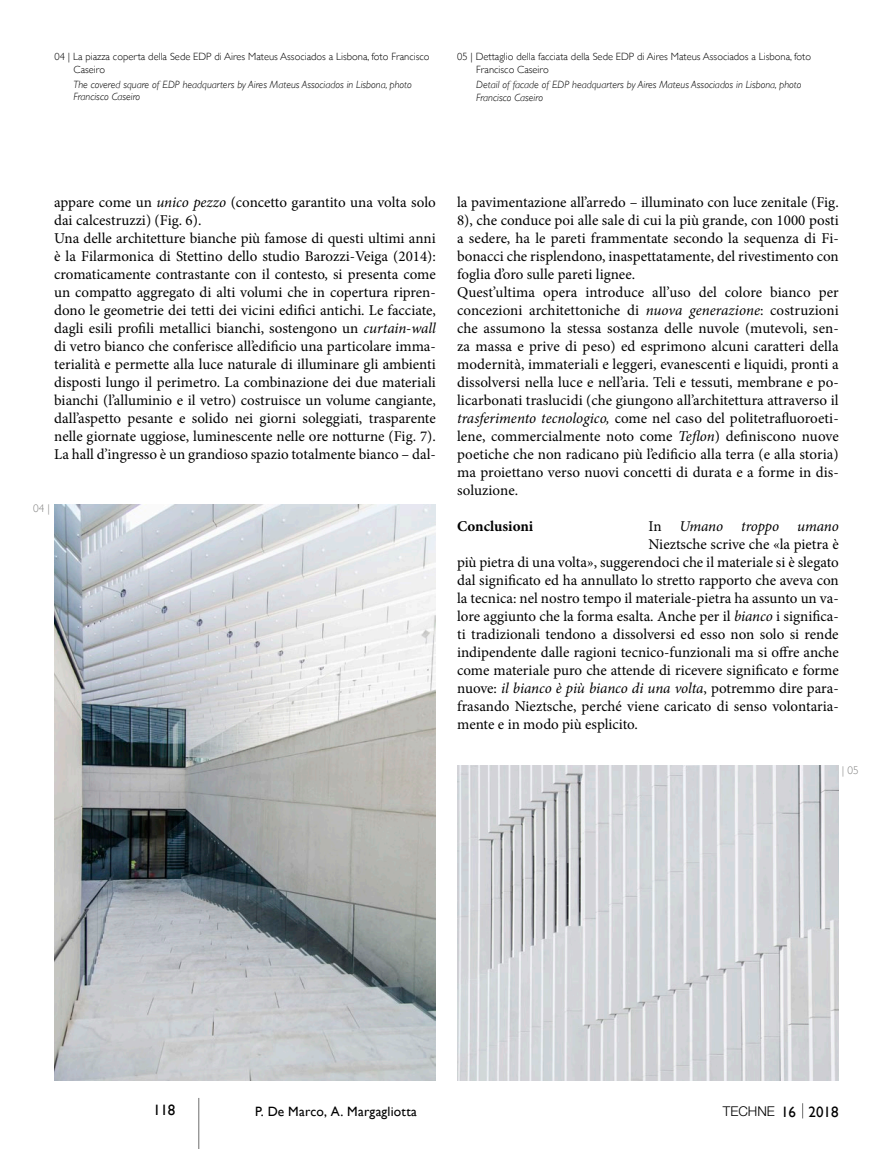
<style>
.page{position:relative;width:893px;height:1149px;background:#fff}
.page>*{position:absolute;margin:0;border:0;box-sizing:border-box;transform-origin:0 0}
.t1{font:15px/18px "Minion Pro";color:#000}
.t2{font:italic 15px "Minion Pro";letter-spacing:-.01em;color:#000}
.t3{font:700 15px "Minion Pro";color:#000}
.t4{font:15px "Gill Sans";color:#000}
.t5{font:13.5px "Gill Sans";letter-spacing:.015em;color:#000}
.t6{font:300 13.5px "Helvetica Neue LT Std";color:#000}
.t7{font:300 11.25px "Gill Sans";color:#878786}
.t8{font:italic 300 10.5px/12.8px "Gill Sans";color:#000}
.t9{font:300 10.5px/12.8px "Gill Sans";color:#000}
.s1{font-style:italic}
.s2{font-style:normal}
.s3{font-family:"Gill Sans";font-weight:400;font-size:15px}
</style>
<div class="page">
<svg style="left:802px;top:1103px;width:1px;height:15px"></svg>
<hr style="left:198px;top:1097px;width:1px;height:51px;background:#6e6e6e">
<img style="left:54px;top:504px;width:382px;height:576px">
<img style="left:457px;top:765px;width:381px;height:315px">
<p class="t9" style="left:74px;top:50px;width:357px;text-indent:-19px">04 | La piazza coperta della Sede EDP di Aires Mateus Associados a Lisbona, foto Francisco<br>Caseiro</p>
<p class="t8" style="left:74px;top:78px;width:340px">The covered square of EDP headquarters by Aires Mateus Associados in Lisbona, photo<br>Francisco Caseiro</p>
<p class="t9" style="left:476px;top:51px;width:336px;text-indent:-19px">05 | Dettaglio della facciata della Sede EDP di Aires Mateus Associados a Lisbona, foto<br>Francisco Caseiro</p>
<p class="t8" style="left:476px;top:78px;width:327px">Detail of facade of EDP headquarters by Aires Mateus Associados in Lisbona, photo<br>Francisco Caseiro</p>
<p class="t1" style="left:54px;top:193px;width:383px">appare come un <span class="s1">unico pezzo</span> (concetto garantito una volta solo dai calcestruzzi) (Fig. 6).<br>Una delle architetture bianche più famose di questi ultimi anni è la Filarmonica di Stettino dello studio Barozzi-Veiga (2014): cromaticamente contrastante con il contesto, si presenta come un compatto aggregato di alti volumi che in copertura ripren&shy;dono le geometrie dei tetti dei vicini edifici antichi. Le facciate, dagli esili profili metallici bianchi, sostengono un <span class="s1">curtain-wall </span>di vetro bianco che conferisce all’edificio una particolare imma&shy;terialità e permette alla luce naturale di illuminare gli ambienti disposti lungo il perimetro. La combinazione dei due materiali bianchi (l’alluminio e il vetro) costruisce un volume cangiante, dall’aspetto pesante e solido nei giorni soleggiati, trasparente nelle giornate uggiose, luminescente nelle ore notturne (Fig. 7).<br>La hall d’ingresso è un grandioso spazio totalmente bianco – dal-</p>
<p class="t1" style="left:457px;top:193px;width:383px">la pavimentazione all’arredo – illuminato con luce zenitale (Fig.<br>8), che conduce poi alle sale di cui la più grande, con 1000 posti a sedere, ha le pareti frammentate secondo la sequenza di Fi&shy;bonacci che risplendono, inaspettatamente, del rivestimento con foglia d’oro sulle pareti lignee.<br>Quest’ultima opera introduce all’uso del colore bianco per concezioni architettoniche di <span class="s1">nuova generazione</span>: costruzioni che assumono la stessa sostanza delle nuvole (mutevoli, sen&shy;za massa e prive di peso) ed esprimono alcuni caratteri della modernità, immateriali e leggeri, evanescenti e liquidi, pronti a dissolversi nella luce e nell’aria. Teli e tessuti, membrane e po&shy;licarbonati traslucidi (che giungono all’architettura attraverso il <span class="s1">trasferimento tecnologico,</span> come nel caso del politetrafluoroeti&shy;lene, commercialmente noto come <span class="s1">Teflon</span>) definiscono nuove poetiche che non radicano più l’edificio alla terra (e alla storia) ma proiettano verso nuovi concetti di durata e a forme in dis&shy;soluzione.</p>
<p class="t3" style="left:457px;top:515px;width:78px">Conclusioni</p>
<p class="t2" style="left:648px;top:515px;width:192px"><span class="s2">In</span> Umano troppo umano</p>
<p class="t1" style="left:648px;top:535px;width:192px">Nieztsche scrive che «la pietra è</p>
<p class="t1" style="left:457px;top:553px;width:383px">più pietra di una volta», suggerendoci che il materiale si è slegato</p>
<p class="t1" style="left:457px;top:571px;width:383px">dal significato ed ha annullato lo stretto rapporto che aveva con</p>
<p class="t1" style="left:457px;top:589px;width:383px">la tecnica: nel nostro tempo il materiale-pietra ha assunto un va-</p>
<p class="t1" style="left:457px;top:607px;width:383px">lore aggiunto che la forma esalta. Anche per il <span class="s1">bianco</span> i significa-</p>
<p class="t1" style="left:457px;top:625px;width:383px">ti tradizionali tendono a dissolversi ed esso non solo si rende</p>
<p class="t1" style="left:457px;top:643px;width:383px">indipendente dalle ragioni tecnico-funzionali ma si offre anche</p>
<p class="t1" style="left:457px;top:661px;width:383px">come materiale puro che attende di ricevere significato e forme</p>
<p class="t2" style="left:457px;top:677px;width:383px"><span class="s2">nuove:</span> il bianco è più bianco di una volta<span class="s2">, potremmo dire para-</span></p>
<p class="t1" style="left:457px;top:697px;width:383px">frasando Nieztsche, perché viene caricato di senso volontaria-</p>
<p class="t1" style="left:457px;top:715px;width:182px">mente e in modo più esplicito.</p>
<p class="t7" style="left:33px;top:502px;width:18px">04 |</p>
<p class="t7" style="left:842px;top:763px;width:18px">| 05</p>
<p class="t4" style="left:153px;top:1100px;width:24px">118</p>
<p class="t5" style="left:255px;top:1102px;width:163px">P. De Marco, A. Margagliotta</p>
<p class="t6" style="left:723px;top:1102px;width:117px">TECHNE <span class="s3">16 2018</span></p>
</div>
